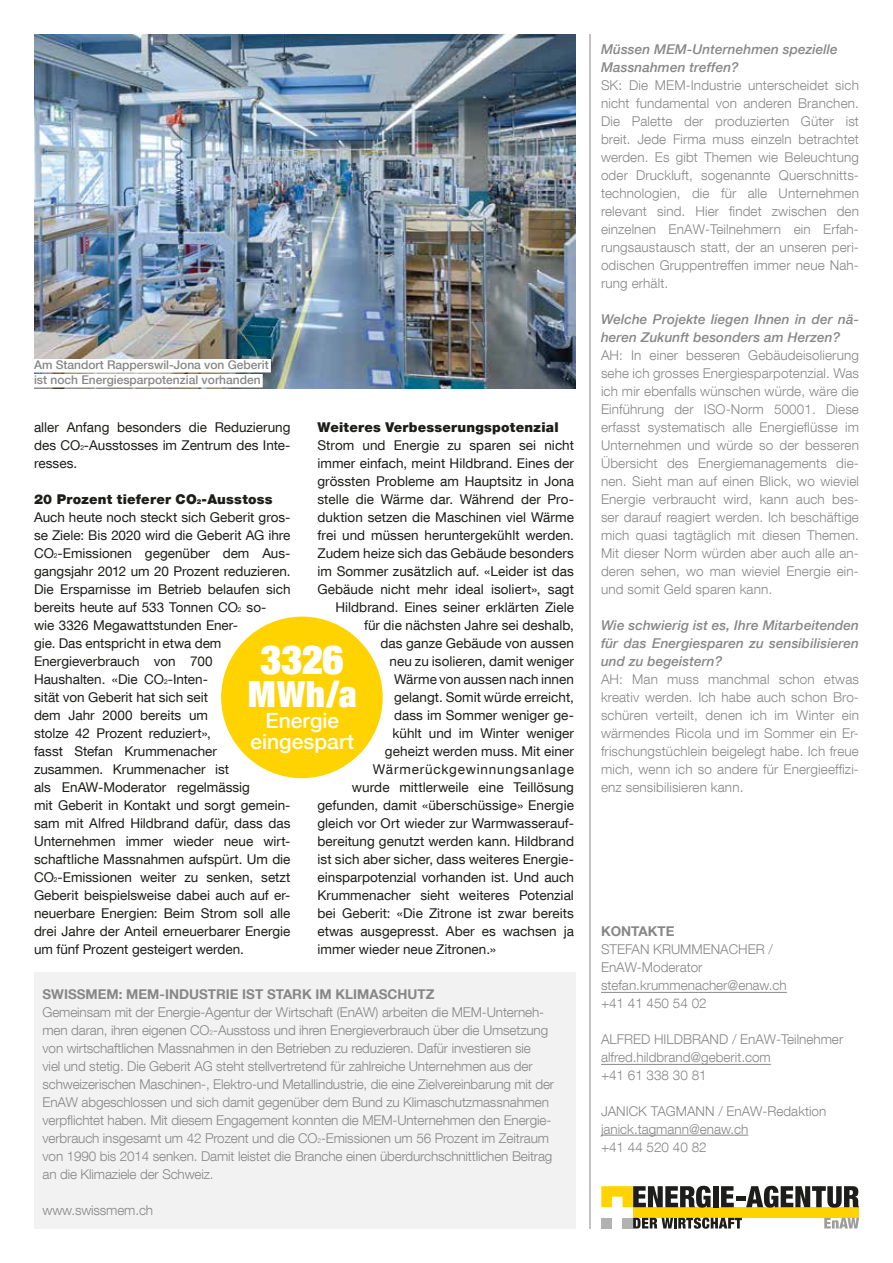
<style>
.page{position:relative;width:893px;height:1263px;background:#fff}
.page>*{position:absolute;margin:0;border:0;box-sizing:border-box;transform-origin:0 0}
.t1{font:900 condensed 40.5px "Helvetica Neue LT Com";color:#fff}
.t2{font:900 condensed 36px "Helvetica Neue LT Com";color:#fff}
.t3{font:500 21px/21px "Helvetica Neue LT Com";color:#fff;text-align:center}
.t4{font:300 13.5px/18px "Helvetica Neue LT Com";letter-spacing:-.01em;color:#878787}
.t5{font:13.5px/18px "Helvetica Neue LT Com";color:#1d1d1b;text-align:justify}
.t6{font:italic 500 13.5px/18px "Helvetica Neue LT Com";letter-spacing:.01em;color:#878787}
.t7{font:700 13.5px "Helvetica Neue LT Com";color:#878787}
.t8{font:900 13.5px "Helvetica Neue LT Com";letter-spacing:.015em;color:#1d1d1b}
.t9{font:13.5px "Helvetica Neue LT Com";letter-spacing:.06em;color:#1d1d1b}
.t10{font:500 12px/15px "Helvetica Neue LT Com";color:#878787}
.s1{font-size:6.75px}
.s2{font-weight:900}
.s3{font-weight:900;font-size:6.75px}
</style>
<div class="page">
<img style="left:34px;top:34px;width:541px;height:355px">
<div style="left:30px;top:359px;width:241px;height:13px;background:#fff"></div>
<div style="left:30px;top:374px;width:233px;height:13px;background:#fff"></div>
<hr style="left:590px;top:34px;width:1px;height:1195px;background:#878787">
<div style="left:633px;top:1207px;width:226px;height:11px;background:#ffd300"></div>
<div style="left:601px;top:1218px;width:11px;height:10px;background:#b3b2b2"></div>
<div style="left:622px;top:1218px;width:11px;height:10px;background:#b3b2b2"></div>
<svg style="left:824px;top:1218px;width:35px;height:10px"></svg>
<svg style="left:601px;top:1186px;width:110px;height:22px"></svg>
<div style="left:713px;top:1186px;width:6px;height:21px;background:#1d1d1b"></div>
<svg style="left:721px;top:1186px;width:13px;height:21px"></svg>
<div style="left:736px;top:1196px;width:9px;height:5px;background:#1d1d1b"></div>
<svg style="left:746px;top:1186px;width:113px;height:22px"></svg>
<svg style="left:633px;top:1217px;width:109px;height:12px"></svg>
<hr style="left:601px;top:992px;width:186px;height:1px;background:#878787">
<hr style="left:601px;top:1064px;width:170px;height:1px;background:#878787">
<hr style="left:601px;top:1135px;width:147px;height:1px;background:#878787">
<div style="left:34px;top:972px;width:541px;height:257px;background:#f2f2f2"></div>
<div style="left:221px;top:617px;width:162px;height:161px;background:#ffd300;border-radius:50%"></div>
<p class="t10" style="left:34px;top:357px;width:236px">Am Standort Rapperswil-Jona von Geberit ist noch Energiesparpotenzial vorhanden</p>
<p class="t5" style="left:34px;top:418px;width:258px">aller Anfang besonders die Reduzierung des CO<span class="s1">2</span>-Ausstosses im Zentrum des Inte&shy;resses.</p>
<p class="t5" style="left:34px;top:490px;width:258px;text-align:left"><span class="s2">20 Prozent tieferer CO</span><span class="s3">2</span><span class="s2">-Ausstoss </span>Auch heute noch steckt sich Geberit gros&shy;se Ziele: Bis 2020 wird die Geberit AG ihre CO<span class="s1">2</span>-Emissionen gegenüber dem Aus&shy;gangsjahr 2012 um 20 Prozent reduzieren.<br>Die Ersparnisse im Betrieb belaufen sich bereits heute auf 533 Tonnen CO<span class="s1">2</span> so-<br>wie 3326 Megawattstunden Ener-<br>gie. Das entspricht in etwa dem Energieverbrauch von 700<br>Haushalten. «Die CO<span class="s1">2</span>-Inten-<br>sität von Geberit hat sich seit<br>dem Jahr 2000 bereits um<br>stolze 42 Prozent reduziert»,<br>fasst Stefan Krummenacher<br>zusammen. Krummenacher ist<br>als EnAW-Moderator regelmässig<br>mit Geberit in Kontakt und sorgt gemein&shy;sam mit Alfred Hildbrand dafür, dass das Unternehmen immer wieder neue wirt&shy;schaftliche Massnahmen aufspürt. Um die CO<span class="s1">2</span>-Emissionen weiter zu senken, setzt Geberit beispielsweise dabei auch auf er&shy;neuerbare Energien: Beim Strom soll alle drei Jahre der Anteil erneuerbarer Energie um fünf Prozent gesteigert werden.</p>
<p class="t8" style="left:317px;top:419px;width:243px">Weiteres Verbesserungspotenzial</p>
<p class="t5" style="left:317px;top:436px;width:258px">Strom und Energie zu sparen sei nicht</p>
<p class="t5" style="left:317px;top:454px;width:258px">immer einfach, meint Hildbrand. Eines der</p>
<p class="t5" style="left:317px;top:472px;width:258px">grössten Probleme am Hauptsitz in Jona</p>
<p class="t5" style="left:317px;top:490px;width:258px">stelle die Wärme dar. Während der Pro-</p>
<p class="t5" style="left:317px;top:508px;width:258px">duktion setzen die Maschinen viel Wärme</p>
<p class="t5" style="left:317px;top:526px;width:258px">frei und müssen heruntergekühlt werden.</p>
<p class="t5" style="left:317px;top:544px;width:258px">Zudem heize sich das Gebäude besonders</p>
<p class="t5" style="left:317px;top:562px;width:258px">im Sommer zusätzlich auf. «Leider ist das</p>
<p class="t5" style="left:317px;top:580px;width:258px">Gebäude nicht mehr ideal isoliert», sagt</p>
<p class="t5" style="left:335px;top:598px;width:240px">Hildbrand. Eines seiner erklärten Ziele</p>
<p class="t5" style="left:364px;top:616px;width:212px">für die nächsten Jahre sei deshalb,</p>
<p class="t5" style="left:380px;top:634px;width:195px">das ganze Gebäude von aussen</p>
<p class="t5" style="left:389px;top:652px;width:186px">neu zu isolieren, damit weniger</p>
<p class="t5" style="left:394px;top:670px;width:181px">Wärme von aussen nach innen</p>
<p class="t5" style="left:394px;top:688px;width:182px">gelangt. Somit würde erreicht,</p>
<p class="t5" style="left:394px;top:706px;width:181px">dass im Sommer weniger ge-</p>
<p class="t5" style="left:392px;top:724px;width:183px">kühlt und im Winter weniger</p>
<p class="t5" style="left:385px;top:742px;width:190px">geheizt werden muss. Mit einer</p>
<p class="t9" style="left:373px;top:761px;width:202px">Wärmerückgewinnungsanlage</p>
<p class="t5" style="left:352px;top:778px;width:223px">wurde mittlerweile eine Teillösung</p>
<p class="t5" style="left:317px;top:796px;width:258px">gefunden, damit «überschüssige» Energie</p>
<p class="t5" style="left:317px;top:814px;width:258px">gleich vor Ort wieder zur Warmwasserauf-</p>
<p class="t5" style="left:317px;top:832px;width:258px">bereitung genutzt werden kann. Hildbrand</p>
<p class="t5" style="left:317px;top:850px;width:258px">ist sich aber sicher, dass weiteres Energie-</p>
<p class="t5" style="left:317px;top:868px;width:258px">einsparpotenzial vorhanden ist. Und auch</p>
<p class="t5" style="left:317px;top:886px;width:258px">Krummenacher sieht weiteres Potenzial</p>
<p class="t5" style="left:317px;top:904px;width:258px">bei Geberit: «Die Zitrone ist zwar bereits</p>
<p class="t5" style="left:317px;top:922px;width:258px">etwas ausgepresst. Aber es wachsen ja</p>
<p class="t5" style="left:317px;top:940px;width:180px">immer wieder neue Zitronen.»</p>
<h1 class="t1" style="left:260px;top:634px;width:85px">3326</h1>
<h2 class="t2" style="left:248px;top:671px;width:110px">MWh/a</h2>
<h3 class="t3" style="left:250px;top:710px;width:105px">Energie eingespart</h3>
<p class="t7" style="left:43px;top:985px;width:393px">SWISSMEM: MEM-INDUSTRIE IST STARK IM KLIMASCHUTZ</p>
<p class="t4" style="left:43px;top:1003px;width:513px">Gemeinsam mit der Energie-Agentur der Wirtschaft (EnAW) arbeiten die MEM-Unterneh&shy;men daran, ihren eigenen CO<span class="s1">2</span>-Ausstoss und ihren Energieverbrauch über die Umsetzung von wirtschaftlichen Massnahmen in den Betrieben zu reduzieren. Dafür investieren sie<br>viel und stetig. Die Geberit AG steht stellvertretend für zahlreiche Unternehmen aus der schweizerischen Maschinen-, Elektro-und Metallindustrie, die eine Zielvereinbarung mit der EnAW abgeschlossen und sich damit gegenüber dem Bund zu Klimaschutzmassnahmen verpflichtet haben. Mit diesem Engagement konnten die MEM-Unternehmen den Energie&shy;verbrauch insgesamt um 42 Prozent und die CO<span class="s1">2</span>-Emissionen um 56 Prozent im Zeitraum von 1990 bis 2014 senken. Damit leistet die Branche einen überdurchschnittlichen Beitrag an die Klimaziele der Schweiz.</p>
<p class="t4" style="left:43px;top:1201px;width:112px">www.swissmem.ch</p>
<p class="t6" style="left:601px;top:40px;width:238px">Müssen MEM-Unternehmen spezielle<br>Massnahmen treffen?</p>
<p class="t4" style="left:601px;top:76px;width:259px;text-align:justify">SK: Die MEM-Industrie unterscheidet sich nicht fundamental von anderen Branchen.<br>Die Palette der produzierten Güter ist breit. Jede Firma muss einzeln betrachtet werden. Es gibt Themen wie Beleuchtung oder Druckluft, sogenannte Querschnitts&shy;technologien, die für alle Unternehmen relevant sind. Hier findet zwischen den einzelnen EnAW-Teilnehmern ein Erfah&shy;rungsaustausch statt, der an unseren peri&shy;odischen Gruppentreffen immer neue Nah&shy;rung erhält.</p>
<p class="t6" style="left:601px;top:310px;width:259px">Welche Projekte liegen Ihnen in der nä&shy;heren Zukunft besonders am Herzen?</p>
<p class="t4" style="left:601px;top:346px;width:259px;text-align:justify">AH: In einer besseren Gebäudeisolierung sehe ich grosses Energiesparpotenzial. Was ich mir ebenfalls wünschen würde, wäre die Einführung der ISO-Norm 50001. Diese erfasst systematisch alle Energieflüsse im Unternehmen und würde so der besseren Übersicht des Energiemanagements die&shy;nen. Sieht man auf einen Blick, wo wieviel Energie verbraucht wird, kann auch bes&shy;ser darauf reagiert werden. Ich beschäftige mich quasi tagtäglich mit diesen Themen.<br>Mit dieser Norm würden aber auch alle an&shy;deren sehen, wo man wieviel Energie ein&shy;und somit Geld sparen kann.</p>
<p class="t6" style="left:601px;top:616px;width:259px;text-align:justify">Wie schwierig ist es, Ihre Mitarbeitenden für das Energiesparen zu sensibilisieren und zu begeistern?</p>
<p class="t4" style="left:601px;top:670px;width:259px;text-align:justify">AH: Man muss manchmal schon etwas kreativ werden. Ich habe auch schon Bro&shy;schüren verteilt, denen ich im Winter ein wärmendes Ricola und im Sommer ein Er&shy;frischungstüchlein beigelegt habe. Ich freue mich, wenn ich so andere für Energieeffizi&shy;enz sensibilisieren kann.</p>
<p class="t7" style="left:601px;top:923px;width:75px">KONTAKTE</p>
<p class="t4" style="left:601px;top:940px;width:187px">STEFAN KRUMMENACHER /<br>EnAW-Moderator stefan.krummenacher@enaw.ch +41 41 450 54 02</p>
<p class="t4" style="left:601px;top:1030px;width:244px">ALFRED HILDBRAND / EnAW-Teilnehmer alfred.hildbrand@geberit.com<br>+41 61 338 30 81</p>
<p class="t4" style="left:601px;top:1102px;width:227px">JANICK TAGMANN / EnAW-Redaktion janick.tagmann@enaw.ch<br>+41 44 520 40 82</p>
</div>
